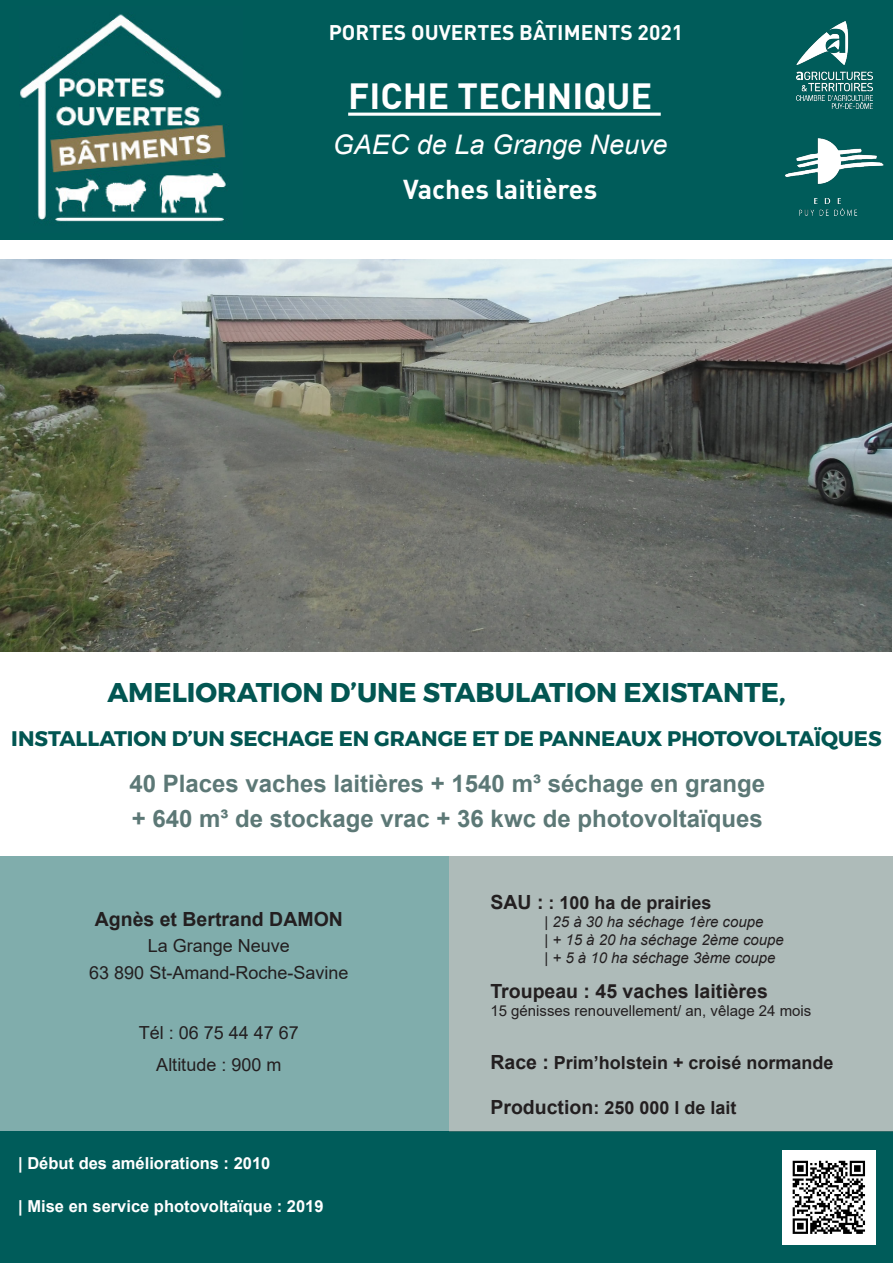
<style>
.page{position:relative;width:893px;height:1263px;background:#fff}
.page>*{position:absolute;margin:0;border:0;box-sizing:border-box;transform-origin:0 0}
.t1{font:700 36px "DIN";color:#fff}
.t2{font:700 27px "Montserrat";color:#025652}
.t3{font:italic 27px "Arial";color:#fff}
.t4{font:700 27px "DIN";color:#fff}
.t5{font:700 24px "Arial";color:#5c7876}
.t6{font:700 21px "Montserrat";color:#025652}
.t7{font:700 21px "DIN";color:#fff}
.t8{font:700 19.5px "Arial";color:#231f20}
.t9{font:700 18px "Arial";color:#231f20}
.t10{font:18px "Arial";color:#231f20}
.t11{font:700 16.5px "Arial";color:#fff}
.t12{font:italic 15px "Arial";color:#231f20}
.t13{font:15px "Arial";color:#231f20}
.s1{font-size:19.5px}
</style>
<div class="page">
<div style="left:0;top:0;width:893px;height:239px;background:#005c5a"></div>
<hr style="left:348px;top:113px;width:313px;height:3px;background:#fff">
<img style="left:0;top:259px;width:891px;height:393px">
<img style="left:20px;top:14px;width:207px;height:208px">
<div style="left:0;top:1132px;width:893px;height:131px;background:#005c5a"></div>
<div style="left:0;top:856px;width:449px;height:276px;background:#80adac"></div>
<div style="left:449px;top:856px;width:443px;height:276px;background:#aebbb9"></div>
<img style="left:796px;top:21px;width:77px;height:87px">
<img style="left:785px;top:138px;width:98px;height:78px">
<img style="left:782px;top:1151px;width:94px;height:93px">
<p class="t7" style="left:329px;top:19px;width:356px">PORTES OUVERTES BÂTIMENTS 2021</p>
<p class="t1" style="left:348px;top:73px;width:306px">FICHE TECHNIQUE</p>
<p class="t3" style="left:333px;top:127px;width:336px">GAEC de La Grange Neuve</p>
<p class="t4" style="left:403px;top:172px;width:196px">Vaches laitières</p>
<p class="t2" style="left:107px;top:671px;width:680px">AMELIORATION D’UNE STABULATION EXISTANTE,</p>
<p class="t6" style="left:11px;top:721px;width:872px">INSTALLATION D’UN SECHAGE EN GRANGE ET DE PANNEAUX PHOTOVOLTAÏQUES</p>
<p class="t5" style="left:129px;top:767px;width:637px">40 Places vaches laitières + 1540 m³ séchage en grange</p>
<p class="t5" style="left:132px;top:802px;width:632px">+ 640 m³ de stockage vrac + 36 kwc de photovoltaïques</p>
<p class="t8" style="left:95px;top:905px;width:250px">Agnès et Bertrand DAMON</p>
<p class="t10" style="left:148px;top:934px;width:144px">La Grange Neuve</p>
<p class="t10" style="left:89px;top:960px;width:261px">63 890 St-Amand-Roche-Savine</p>
<p class="t10" style="left:139px;top:1020px;width:162px">Tél : 06 75 44 47 67</p>
<p class="t10" style="left:156px;top:1053px;width:127px">Altitude : 900 m</p>
<p class="t11" style="left:18px;top:1152px;width:254px">| Début des améliorations : 2010</p>
<p class="t11" style="left:18px;top:1195px;width:307px">| Mise en service photovoltaïque : 2019</p>
<p class="t9" style="left:490px;top:890px;width:223px"><span class="s1">SAU :</span> : 100 ha de prairies</p>
<p class="t12" style="left:544px;top:912px;width:221px">| 25 à 30 ha séchage 1ère coupe</p>
<p class="t12" style="left:544px;top:930px;width:241px">| + 15 à 20 ha séchage 2ème coupe</p>
<p class="t12" style="left:544px;top:948px;width:233px">| + 5 à 10 ha séchage 3ème coupe</p>
<p class="t8" style="left:490px;top:977px;width:279px">Troupeau : 45 vaches laitières</p>
<p class="t13" style="left:490px;top:1000px;width:322px">15 génisses renouvellement/ an, vêlage 24 mois</p>
<p class="t9" style="left:490px;top:1050px;width:345px"><span class="s1">Race :</span> Prim’holstein + croisé normande</p>
<p class="t9" style="left:490px;top:1095px;width:247px"><span class="s1">Production</span>: 250 000 l de lait</p>
</div>
